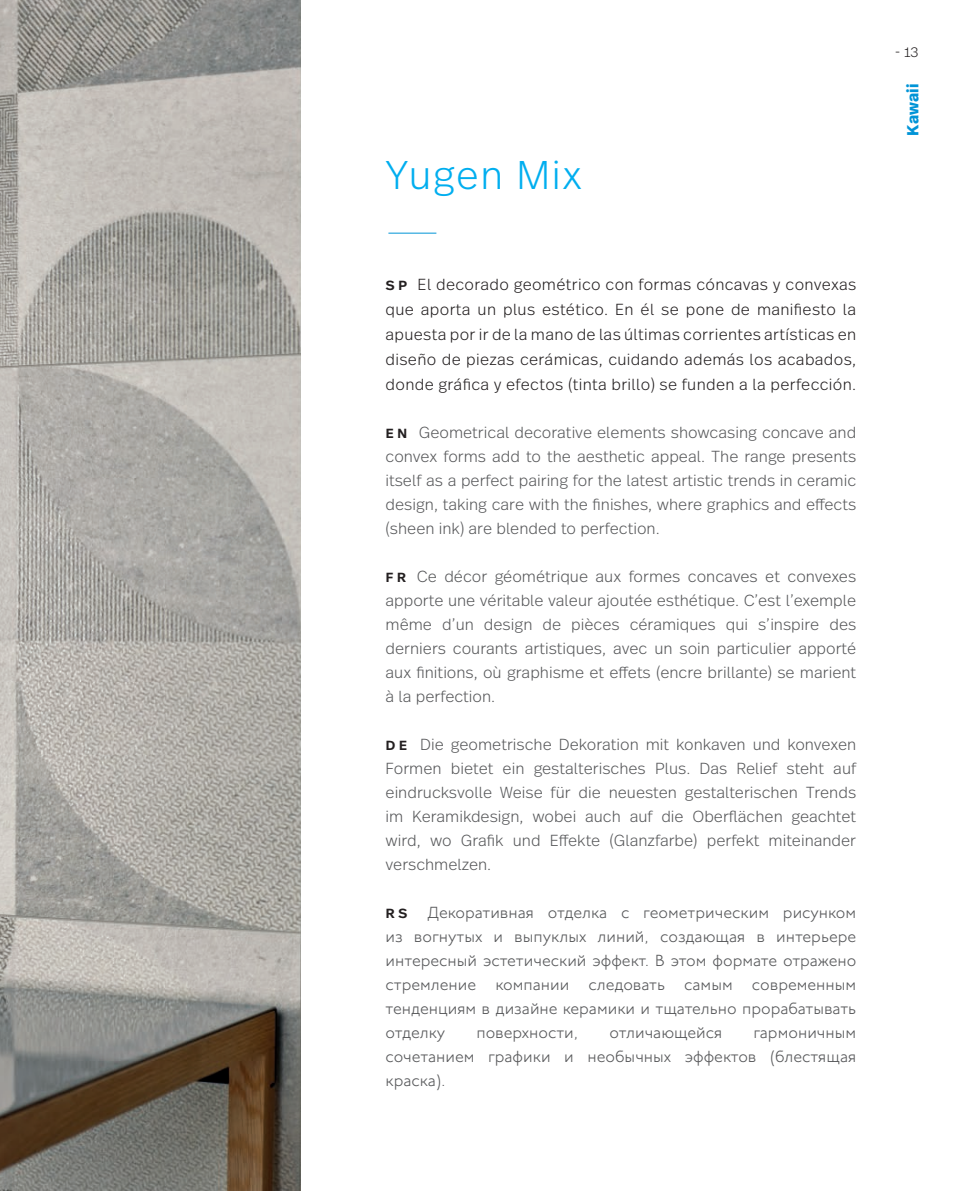
<style>
.page{position:relative;width:964px;height:1191px;background:#fff}
.page>*{position:absolute;margin:0;border:0;box-sizing:border-box;transform-origin:0 0}
.t1{font:300 40px "Real Head Pro";letter-spacing:.06em;color:#00aeef}
.t2{font:300 16px/24px "Real Text Pro";color:#57585a;text-align:justify}
.t3{font:300 16px/24px "P22 Underground CY";color:#57585a;text-align:justify}
.t4{font:300 16px/25px "Real Text Pro";letter-spacing:.02em;color:#231f20;text-align:justify}
.t5{font:700 16px "Real Text Pro";letter-spacing:.005em;color:#0094d7}
.t6{font:300 14px "Real Text Pro";color:#231f20}
.s1{font-weight:500}
.s2{font-weight:500;color:#231f20}
.s3{font-family:"Real Text Pro";font-weight:500;color:#231f20}
</style>
<div class="page">
<img style="left:0;top:0;width:300px;height:1191px">
<hr style="left:388px;top:233px;width:48px;height:1px;background:#0094d7">
<h1 class="t1" style="left:386px;top:145px;width:198px">Yugen Mix</h1>
<p class="t4" style="left:386px;top:270px;width:472px"><span class="s1">s p</span> El decorado geométrico con formas cóncavas y convexas que aporta un plus estético. En él se pone de manifiesto la apuesta por ir de la mano de las últimas corrientes artísticas en diseño de piezas cerámicas, cuidando además los acabados, donde gráfica y efectos (tinta brillo) se funden a la perfección.</p>
<p class="t2" style="left:386px;top:419px;width:472px"><span class="s2">e n</span> Geometrical decorative elements showcasing concave and convex forms add to the aesthetic appeal. The range presents itself as a perfect pairing for the latest artistic trends in ceramic design, taking care with the finishes, where graphics and effects (sheen ink) are blended to perfection.</p>
<p class="t2" style="left:386px;top:563px;width:472px"><span class="s2">f r</span> Ce décor géométrique aux formes concaves et convexes apporte une véritable valeur ajoutée esthétique. C’est l’exemple même d’un design de pièces céramiques qui s’inspire des derniers courants artistiques, avec un soin particulier apporté aux finitions, où graphisme et effets (encre brillante) se marient à la perfection.</p>
<p class="t2" style="left:386px;top:731px;width:472px"><span class="s2">d e</span> Die geometrische Dekoration mit konkaven und konvexen Formen bietet ein gestalterisches Plus. Das Relief steht auf eindrucksvolle Weise für die neuesten gestalterischen Trends im Keramikdesign, wobei auch auf die Oberflächen geachtet wird, wo Grafik und Effekte (Glanzfarbe) perfekt miteinander verschmelzen.</p>
<p class="t3" style="left:386px;top:901px;width:472px"><span class="s3">r s</span> Декоративная отделка с геометрическим рисунком из вогнутых и выпуклых линий, создающая в интерьере интересный эстетический эффект. В этом формате отражено стремление компании следовать самым современным тенденциям в дизайне керамики и тщательно прорабатывать отделку</p>
<p class="t3" style="left:476px;top:1021px;width:103px">поверхности,</p>
<p class="t3" style="left:609px;top:1021px;width:114px">отличающейся</p>
<p class="t3" style="left:386px;top:1021px;width:472px;text-indent:368px">гармоничным сочетанием графики и необычных эффектов (блестящая краска).</p>
<p class="t6" style="left:895px;top:41px;width:25px">- 13</p>
<p class="t5" style="left:899px;top:136px;width:53px;rotate:-90deg">Kawaii</p>
</div>
